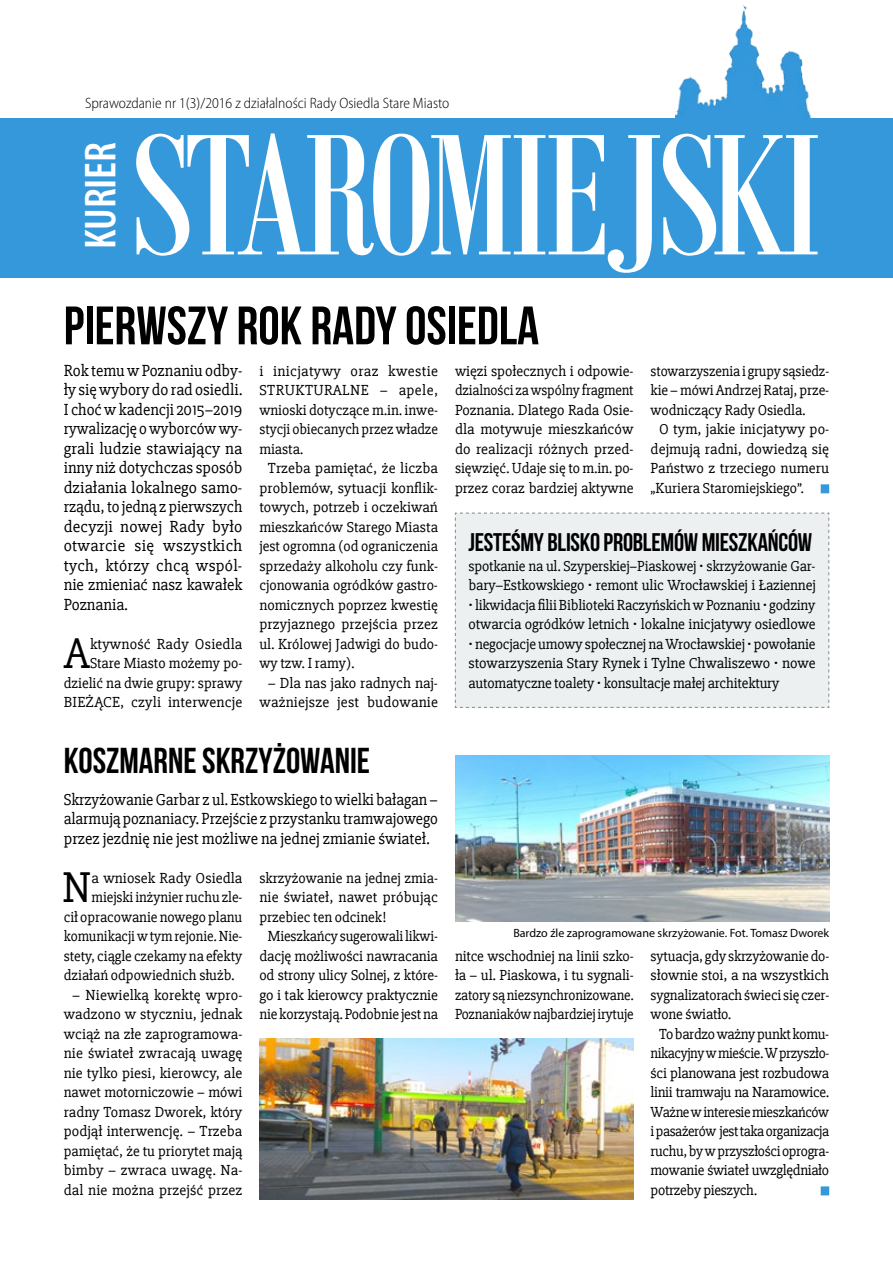
<style>
.page{position:relative;width:893px;height:1263px;background:#fff}
.page>*{position:absolute;margin:0;border:0;box-sizing:border-box;transform-origin:0 0}
.t1{font:187.5px "Bodoni MT Condensed";letter-spacing:-.04em;color:#fff}
.t2{font:700 54px "Bebas Neue";color:#000}
.t3{font:600 condensed 45px "Myriad Pro";letter-spacing:-.005em;color:#fff}
.t4{font:44.25px "Slabo 27 px";color:#000}
.t5{font:700 36px "Bebas Neue";color:#000}
.t6{font:700 25.5px "Bebas Neue";letter-spacing:-.01em;color:#000}
.t7{font:16.5px/19.5px "Slabo 27 px";color:#000;text-align:justify}
.t8{font:15px/19.5px "Slabo 27 px";color:#000;text-align:justify}
.t9{font:15px "Slabo 27 px";letter-spacing:-.02em;color:#000}
.t10{font:300 semi-condensed 15px "Myriad Pro";color:#000}
.t11{font:15px "Slabo 27 px";letter-spacing:-.025em;color:#000}
.t12{font:15px "Slabo 27 px";letter-spacing:.025em;color:#000}
.t13{font:15px "Slabo 27 px";letter-spacing:.03em;color:#000}
.t14{font:12px "Myriad Pro";color:#000}
</style>
<div class="page">
<img style="left:675px;top:5px;width:138px;height:113px">
<div style="left:0;top:118px;width:893px;height:160px;background:#3498db"></div>
<img style="left:455px;top:755px;width:374px;height:167px">
<img style="left:259px;top:1039px;width:375px;height:160px">
<div style="left:821px;top:484px;width:8px;height:9px;background:#3498db"></div>
<div style="left:821px;top:1186px;width:8px;height:9px;background:#3498db"></div>
<div style="left:455px;top:512px;width:375px;height:196px;background:#ecf0f1"></div>
<p class="t10" style="left:85px;top:95px;width:366px">Sprawozdanie nr 1(3)/2016 z działalności Rady Osiedla Stare Miasto</p>
<h3 class="t3" style="left:76px;top:249px;width:108px;rotate:-90deg">KURIER</h3>
<h1 class="t1" style="left:130px;top:82px;width:694px">STAROMIEJSKI</h1>
<h2 class="t2" style="left:64px;top:296px;width:477px">PIERWSZY ROK RADY OSIEDLA</h2>
<p class="t7" style="left:64px;top:360px;width:180px">Rok temu w Poznaniu odby&shy;ły się wybory do rad osiedli.<br>I choć w kadencji 2015–2019 rywalizację o wyborców wy&shy;grali ludzie stawiający na inny niż dotychczas sposób działania lokalnego samo&shy;rządu, to jedną z pierwszych decyzji nowej Rady było otwarcie się wszystkich tych, którzy chcą wspól&shy;nie zmieniać nasz kawałek Poznania.</p>
<h3 class="t4" style="left:64px;top:628px;width:28px">A</h3>
<p class="t12" style="left:259px;top:362px;width:180px">i inicjatywy oraz kwestie</p>
<p class="t13" style="left:259px;top:382px;width:180px">STRUKTURALNE – apele,</p>
<p class="t8" style="left:259px;top:400px;width:180px">wnioski dotyczące m.in. inwe-</p>
<p class="t8" style="left:259px;top:419px;width:180px">stycji obiecanych przez władze</p>
<p class="t8" style="left:259px;top:439px;width:45px">miasta.</p>
<p class="t8" style="left:268px;top:458px;width:172px">Trzeba pamiętać, że liczba</p>
<p class="t8" style="left:259px;top:478px;width:180px">problemów, sytuacji konflik-</p>
<p class="t8" style="left:259px;top:497px;width:180px">towych, potrzeb i oczekiwań</p>
<p class="t8" style="left:259px;top:517px;width:180px">mieszkańców Starego Miasta</p>
<p class="t8" style="left:259px;top:536px;width:180px">jest ogromna (od ograniczenia</p>
<p class="t8" style="left:259px;top:556px;width:180px">sprzedaży alkoholu czy funk-</p>
<p class="t8" style="left:259px;top:575px;width:180px">cjonowania ogródków gastro-</p>
<p class="t8" style="left:259px;top:595px;width:180px">nomicznych poprzez kwestię</p>
<p class="t8" style="left:259px;top:614px;width:180px">przyjaznego przejścia przez</p>
<p class="t8" style="left:259px;top:634px;width:180px">ul. Królowej Jadwigi do budo-</p>
<p class="t8" style="left:259px;top:653px;width:96px">wy tzw. I ramy).</p>
<p class="t8" style="left:259px;top:673px;width:180px;text-align:center">– Dla nas jako radnych naj&shy;ważniejsze jest budowanie</p>
<p class="t8" style="left:455px;top:361px;width:180px">więzi społecznych i odpowie&shy;dzialności za wspólny fragment Poznania. Dlatego Rada Osie&shy;dla motywuje mieszkańców do realizacji różnych przed&shy;sięwzięć. Udaje się to m.in. po&shy;przez coraz bardziej aktywne</p>
<p class="t8" style="left:651px;top:361px;width:180px">stowarzyszenia i grupy sąsiedz-</p>
<p class="t8" style="left:651px;top:380px;width:180px">kie – mówi Andrzej Rataj, prze-</p>
<p class="t8" style="left:651px;top:400px;width:156px">wodniczący Rady Osiedla.</p>
<p class="t8" style="left:659px;top:419px;width:172px">O tym, jakie inicjatywy po-</p>
<p class="t8" style="left:651px;top:439px;width:180px">dejmują radni, dowiedzą się</p>
<p class="t8" style="left:651px;top:458px;width:180px">Państwo z trzeciego numeru</p>
<p class="t8" style="left:651px;top:478px;width:155px">„Kuriera Staromiejskiego”.</p>
<h3 class="t6" style="left:468px;top:528px;width:345px">JESTEŚMY BLISKO PROBLEMÓW MIESZKAŃCÓW</h3>
<p class="t8" style="left:468px;top:556px;width:349px">spotkanie na ul. Szyperskiej–Piaskowej • skrzyżowanie Gar&shy;bary–Estkowskiego • remont ulic Wrocławskiej i Łaziennej</p>
<p class="t8" style="left:468px;top:595px;width:349px">• likwidacja filii Biblioteki Raczyńskich w Poznaniu • godziny otwarcia ogródków letnich • lokalne inicjatywy osiedlowe</p>
<p class="t8" style="left:468px;top:634px;width:349px">• negocjacje umowy społecznej na Wrocławskiej • powołanie stowarzyszenia Stary Rynek i Tylne Chwaliszewo • nowe automatyczne toalety • konsultacje małej architektury</p>
<p class="t8" style="left:64px;top:634px;width:180px;text-align:right">ktywność Rady Osiedla<br>Stare Miasto możemy po&shy;dzielić na dwie grupy: sprawy<br>BIEŻĄCE, czyli interwencje</p>
<h3 class="t5" style="left:64px;top:741px;width:308px">KOSZMARNE SKRZYŻOWANIE</h3>
<p class="t7" style="left:64px;top:789px;width:376px">Skrzyżowanie Garbar z ul. Estkowskiego to wielki bałagan – alarmują poznaniacy. Przejście z przystanku tramwajowego przez jezdnię nie jest możliwe na jednej zmianie świateł.</p>
<h3 class="t4" style="left:62px;top:862px;width:31px">N</h3>
<p class="t8" style="left:92px;top:868px;width:152px">a wniosek Rady Osiedla</p>
<p class="t8" style="left:259px;top:868px;width:180px">skrzyżowanie na jednej zmia-</p>
<p class="t8" style="left:259px;top:887px;width:180px">nie świateł, nawet próbując</p>
<p class="t8" style="left:259px;top:907px;width:129px">przebiec ten odcinek!</p>
<p class="t8" style="left:268px;top:926px;width:172px">Mieszkańcy sugerowali likwi-</p>
<p class="t8" style="left:259px;top:946px;width:180px">dację możliwości nawracania</p>
<p class="t8" style="left:259px;top:965px;width:180px">od strony ulicy Solnej, z które-</p>
<p class="t8" style="left:259px;top:985px;width:180px">go i tak kierowcy praktycznie</p>
<p class="t8" style="left:259px;top:1004px;width:180px">nie korzystają. Podobnie jest na</p>
<p class="t8" style="left:92px;top:887px;width:152px">miejski inżynier ruchu zle-</p>
<p class="t8" style="left:64px;top:907px;width:180px">cił opracowanie nowego planu</p>
<p class="t8" style="left:64px;top:926px;width:180px">komunikacji w tym rejonie. Nie-</p>
<p class="t8" style="left:64px;top:946px;width:180px">stety, ciągle czekamy na efekty</p>
<p class="t8" style="left:64px;top:965px;width:172px">działań odpowiednich służb.</p>
<p class="t8" style="left:64px;top:985px;width:180px;text-align:center">– Niewielką korektę wpro&shy;wadzono w styczniu, jednak wciąż na złe zaprogramowa&shy;nie świateł zwracają uwagę nie tylko piesi, kierowcy, ale nawet motorniczowie – mówi radny Tomasz Dworek, który podjął interwencję. – Trzeba pamiętać, że tu priorytet mają bimby – zwraca uwagę. Na&shy;dal nie można przejść przez</p>
<p class="t14" style="left:513px;top:925px;width:317px">Bardzo źle zaprogramowane skrzyżowanie. Fot. Tomasz Dworek</p>
<p class="t8" style="left:455px;top:946px;width:180px">nitce wschodniej na linii szko&shy;ła – ul. Piaskowa, i tu sygnali&shy;zatory są niezsynchronizowane.<br>Poznaniaków najbardziej irytuje</p>
<p class="t8" style="left:651px;top:946px;width:180px">sytuacja, gdy skrzyżowanie do-</p>
<p class="t8" style="left:651px;top:965px;width:180px">słownie stoi, a na wszystkich</p>
<p class="t8" style="left:651px;top:985px;width:180px">sygnalizatorach świeci się czer-</p>
<p class="t8" style="left:651px;top:1004px;width:82px">wone światło.</p>
<p class="t9" style="left:659px;top:1025px;width:172px">To bardzo ważny punkt komu-</p>
<p class="t11" style="left:651px;top:1045px;width:180px">nikacyjny w mieście. W przyszło-</p>
<p class="t9" style="left:651px;top:1064px;width:180px">ści planowana jest rozbudowa</p>
<p class="t9" style="left:651px;top:1084px;width:180px">linii tramwaju na Naramowice.</p>
<p class="t9" style="left:651px;top:1103px;width:180px">Ważne w interesie mieszkańców</p>
<p class="t11" style="left:651px;top:1123px;width:180px">i pasażerów jest taka organizacja</p>
<p class="t9" style="left:651px;top:1142px;width:180px">ruchu, by w przyszłości oprogra-</p>
<p class="t9" style="left:651px;top:1162px;width:180px">mowanie świateł uwzględniało</p>
<p class="t9" style="left:651px;top:1181px;width:108px">potrzeby pieszych.</p>
</div>
